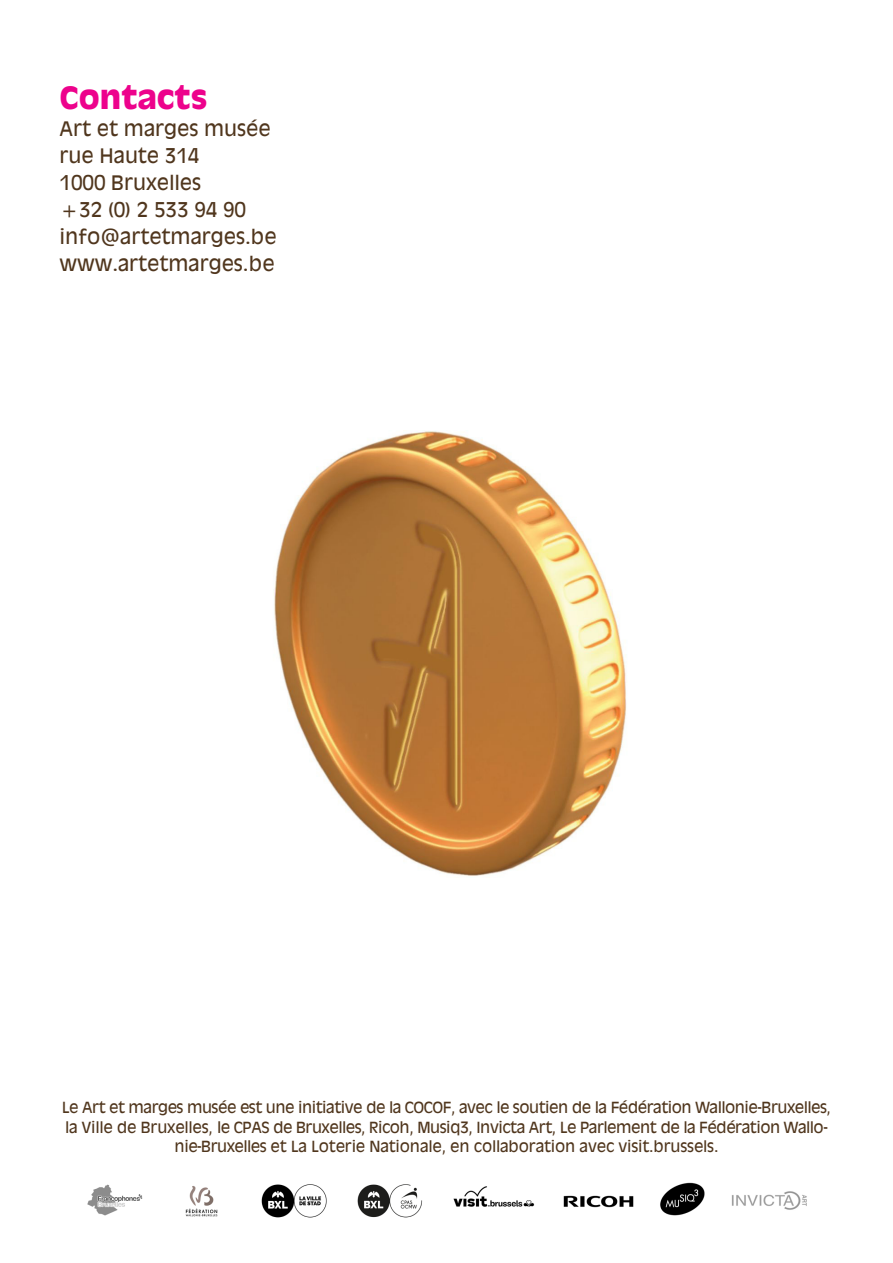
<style>
.page{position:relative;width:893px;height:1263px;background:#fff}
.page>*{position:absolute;margin:0;border:0;box-sizing:border-box;transform-origin:0 0}
.titre_paragraphe{font:700 30px "Antique Olive";color:#ed028c}
.texte{font:19.5px "Antique Olive";color:#50361d}
.texte-2{font:15px/19.5px "Antique Olive";letter-spacing:-.03em;color:#50361d;text-align:center}
</style>
<div class="page">
<img style="left:273px;top:431px;width:353px;height:445px">
<img style="left:87px;top:1182px;width:720px;height:36px">
<p class="titre_paragraphe" style="left:60px;top:78px;width:149px">CONTACTS</p>
<p class="texte" style="left:60px;top:116px;width:213px">Art et marges musée</p>
<p class="texte" style="left:60px;top:143px;width:141px">rue Haute 314</p>
<p class="texte" style="left:60px;top:170px;width:143px">1000 Bruxelles</p>
<p class="texte" style="left:60px;top:197px;width:188px">+32 (0) 2 533 94 90</p>
<p class="texte" style="left:60px;top:224px;width:219px">info@artetmarges.be</p>
<p class="texte" style="left:60px;top:251px;width:217px">www.artetmarges.be</p>
<p class="texte-2" style="left:62px;top:1098px;width:771px">Le Art et marges musée est une initiative de la COCOF, avec le soutien de la Fédération Wallonie-Bruxelles, la Ville de Bruxelles, le CPAS de Bruxelles, Ricoh, Musiq3, Invicta Art, Le Parlement de la Fédération Wallo&shy;nie-Bruxelles et La Loterie Nationale, en collaboration avec visit.brussels.</p>
</div>
